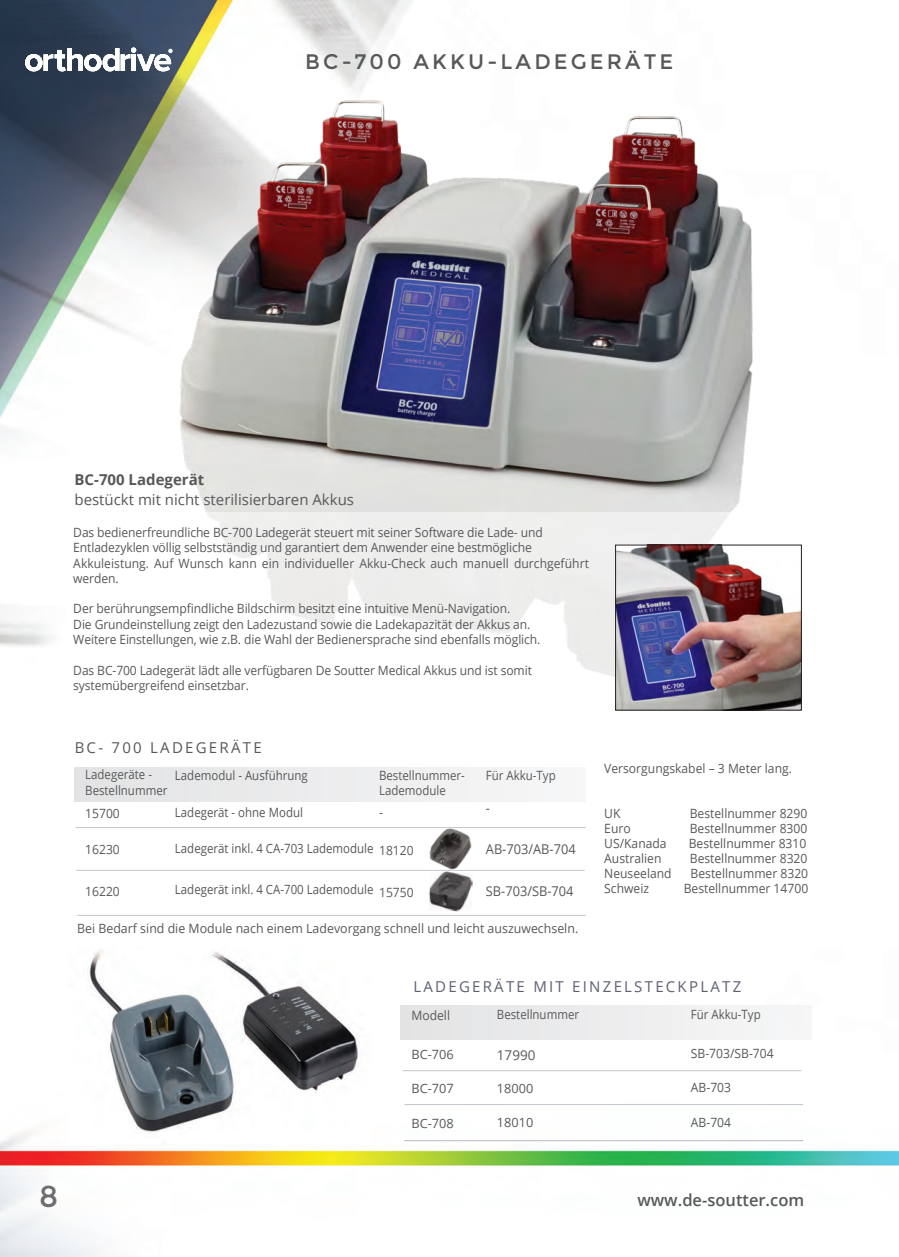
<style>
.page{position:relative;width:899px;height:1257px;background:#fff}
.page>*{position:absolute;margin:0;border:0;box-sizing:border-box;transform-origin:0 0}
.t1{font:30px "Montserrat";color:#6c6d70}
.t2{font:21px "Montserrat";letter-spacing:.15em;color:#57585a}
.t3{font:600 16.5px "Open Sans";color:#57585a}
.t4{font:15px "Open Sans";color:#57585a}
.t5{font:15px "Open Sans";letter-spacing:.15em;color:#5e6074}
.t6{font:15px "Open Sans";letter-spacing:.15em;color:#57585a}
.t7{font:700 15px "Open Sans";color:#57585a}
.t8{font:13.5px "Open Sans";color:#57585a;scale:.95 1}
.t9{font:13.5px "Open Sans";color:#57585a}
.t10{font:12.75px/15.3px "Open Sans";color:#57585a;scale:.95 1}
.t11{font:12.75px "Open Sans";color:#57585a;scale:.9 1}
.t12{font:12.75px "Open Sans";color:#57585a}
.t13{font:12.75px "Open Sans";color:#5a5a5d;scale:.9 1}
.t14{font:12.75px "Open Sans";color:#5a5a5d;scale:.95 1}
</style>
<div class="page">
<img style="left:0;top:0;width:899px;height:1256px">
<img style="left:131px;top:96px;width:666px;height:416px">
<div style="left:74px;top:767px;width:511px;height:34px;background:#ecedee"></div>
<hr style="left:76px;top:827px;width:510px;height:1px;background:#c6c5ce">
<hr style="left:76px;top:870px;width:509px;height:1px;background:#c6c5ce">
<hr style="left:77px;top:915px;width:509px;height:1px;background:#c6c5ce">
<img style="left:68px;top:947px;width:304px;height:197px">
<img style="left:429px;top:872px;width:44px;height:39px">
<hr style="left:403px;top:1070px;width:398px;height:1px;background:#c6c5ce">
<hr style="left:404px;top:1104px;width:399px;height:1px;background:#c6c5ce">
<svg style="left:25px;top:48px;width:148px;height:23px"></svg>
<img style="left:425px;top:826px;width:51px;height:46px">
<div style="left:400px;top:1005px;width:411px;height:33px;background:#ecedee"></div>
<div style="left:68px;top:512px;width:742px;height:214px;background:linear-gradient(to bottom,#f2f2f1,#fff)"></div>
<hr style="left:404px;top:1140px;width:399px;height:1px;background:#c6c5ce">
<img style="left:617px;top:546px;width:182px;height:162px">
<div style="left:615px;top:544px;width:186px;height:166px;border:1px solid #231f20"></div>
<p class="t2" style="left:305px;top:49px;width:369px">BC-700 AKKU-LADEGERÄTE</p>
<p class="t7" style="left:75px;top:469px;width:131px">BC-700 Ladegerät</p>
<p class="t4" style="left:75px;top:489px;width:281px">bestückt mit nicht sterilisierbaren Akkus</p>
<p class="t10" style="left:73px;top:524px;width:496px">Das bedienerfreundliche BC-700 Ladegerät steuert mit seiner Software die Lade- und</p>
<p class="t10" style="left:73px;top:539px;width:484px">Entladezyklen völlig selbstständig und garantiert dem Anwender eine bestmögliche</p>
<p class="t10" style="left:73px;top:555px;width:544px">Akkuleistung. Auf Wunsch kann ein individueller Akku-Check auch manuell durchgefü hrt werden.</p>
<p class="t10" style="left:73px;top:600px;width:461px">Der berührungsempfindliche Bildschirm besitzt eine intuitive Menü-Navigation.</p>
<p class="t10" style="left:73px;top:616px;width:482px">Die Grundeinstellung zeigt den Ladezustand sowie die Ladekapazität der Akkus an.</p>
<p class="t10" style="left:73px;top:631px;width:493px">Weitere Einstellungen, wie z.B. die Wahl der Bedienersprache sind ebenfalls möglich.</p>
<p class="t10" style="left:73px;top:662px;width:484px">Das BC-700 Ladegerät lädt alle verfügbaren De Soutter Medical Akkus und ist somit</p>
<p class="t10" style="left:73px;top:677px;width:186px">systemü bergreifend einsetzbar.</p>
<p class="t6" style="left:75px;top:737px;width:189px">BC- 700 LADEGERÄTE</p>
<p class="t11" style="left:175px;top:766px;width:149px">Lademodul - Ausfü hrung</p>
<p class="t11" style="left:175px;top:803px;width:144px">Ladegerät - ohne Modul</p>
<p class="t11" style="left:175px;top:839px;width:222px">Ladegerät inkl. 4 CA-703 Lademodule</p>
<p class="t11" style="left:175px;top:880px;width:222px">Ladegerät inkl. 4 CA-700 Lademodule</p>
<p class="t11" style="left:85px;top:765px;width:76px">Ladegeräte -</p>
<p class="t11" style="left:85px;top:781px;width:93px">Bestellnummer</p>
<p class="t10" style="left:85px;top:804px;width:38px">15700</p>
<p class="t10" style="left:85px;top:840px;width:38px">16230</p>
<p class="t10" style="left:85px;top:883px;width:38px">16220</p>
<p class="t13" style="left:379px;top:766px;width:97px">Bestellnummer-</p>
<p class="t13" style="left:379px;top:781px;width:76px">Lademodule</p>
<p class="t14" style="left:379px;top:803px;width:6px">-</p>
<p class="t14" style="left:379px;top:841px;width:38px">18120</p>
<p class="t14" style="left:379px;top:883px;width:38px">15750</p>
<p class="t11" style="left:486px;top:766px;width:79px">Fü r Akku-Typ</p>
<p class="t8" style="left:486px;top:799px;width:6px">-</p>
<p class="t8" style="left:486px;top:839px;width:96px">AB-703/AB-704</p>
<p class="t8" style="left:486px;top:881px;width:94px">SB-703/SB-704</p>
<p class="t12" style="left:77px;top:919px;width:503px">Bei Bedarf sind die Module nach einem Ladevorgang schnell und leicht auszuwechseln.</p>
<p class="t10" style="left:604px;top:760px;width:199px">Versorgungskabel – 3 Meter lang.</p>
<p class="t10" style="left:604px;top:805px;width:19px">UK</p>
<p class="t10" style="left:690px;top:805px;width:125px">Bestellnummer 8290</p>
<p class="t10" style="left:604px;top:820px;width:29px">Euro</p>
<p class="t10" style="left:690px;top:820px;width:125px">Bestellnummer 8300</p>
<p class="t10" style="left:604px;top:835px;width:67px">US/Kanada</p>
<p class="t10" style="left:689px;top:835px;width:125px">Bestellnummer 8310</p>
<p class="t10" style="left:604px;top:850px;width:62px">Australien</p>
<p class="t10" style="left:690px;top:850px;width:125px">Bestellnummer 8320</p>
<p class="t10" style="left:604px;top:865px;width:72px">Neuseeland</p>
<p class="t10" style="left:690px;top:865px;width:125px">Bestellnummer 8320</p>
<p class="t10" style="left:604px;top:880px;width:49px">Schweiz</p>
<p class="t10" style="left:684px;top:880px;width:133px">Bestellnummer 14700</p>
<p class="t5" style="left:413px;top:976px;width:329px">LADEGERÄTE MIT EINZELSTECKPLATZ</p>
<p class="t10" style="left:411px;top:1006px;width:42px">Modell</p>
<p class="t12" style="left:411px;top:1045px;width:44px">BC-706</p>
<p class="t12" style="left:411px;top:1079px;width:44px">BC-707</p>
<p class="t12" style="left:411px;top:1114px;width:44px">BC-708</p>
<p class="t11" style="left:691px;top:1005px;width:79px">Fü r Akku-Typ</p>
<p class="t10" style="left:691px;top:1044px;width:89px">SB-703/SB-704</p>
<p class="t10" style="left:691px;top:1079px;width:44px">AB-703</p>
<p class="t10" style="left:691px;top:1113px;width:44px">AB-704</p>
<p class="t13" style="left:497px;top:1005px;width:93px">Bestellnummer</p>
<p class="t9" style="left:497px;top:1045px;width:40px">17990</p>
<p class="t12" style="left:497px;top:1079px;width:38px">18000</p>
<p class="t12" style="left:497px;top:1113px;width:38px">18010</p>
<p class="t1" style="left:39px;top:1178px;width:21px">8</p>
<p class="t3" style="left:637px;top:1188px;width:168px">www.de-soutter.com</p>
</div>
